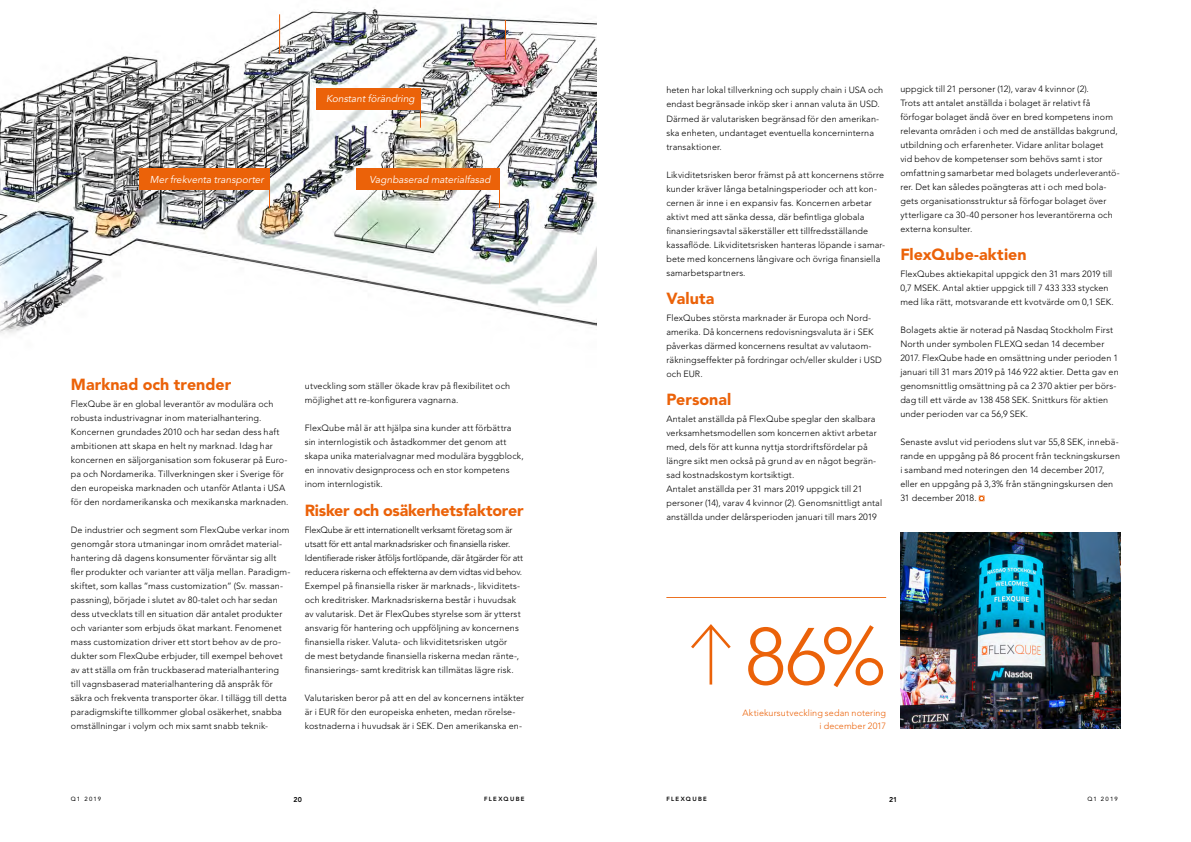
<style>
.page{position:relative;width:1191px;height:842px;background:#fff}
.page>*{position:absolute;margin:0;border:0;box-sizing:border-box;transform-origin:0 0}
.t1{font:300 80px "Avenir LT Std";color:#eb6209}
.t2{font:900 16px "Avenir LT Std";color:#eb6209}
.t3{font:italic 10px "Avenir LT Std";letter-spacing:.005em;color:#fff}
.t4{font:300 9px/14px "Avenir LT Std";letter-spacing:.01em;color:#000}
.t5{font:300 9px "Avenir LT Std";letter-spacing:.015em;color:#eb6209}
.t6{font:800 7px "Avenir LT Std";color:#000}
.t7{font:800 6px "Avenir LT Std";letter-spacing:.22em;color:#000}
.t8{font:6px "Avenir LT Std";letter-spacing:.19em;color:#000}
</style>
<div class="page">
<img style="left:0;top:7px;width:596px;height:327px">
<div style="left:316px;top:88px;width:105px;height:21px;background:#eb6209"></div>
<div style="left:140px;top:168px;width:130px;height:22px;background:#eb6209"></div>
<div style="left:356px;top:168px;width:144px;height:22px;background:#eb6209"></div>
<hr style="left:279px;top:14px;width:1px;height:40px;background:#eb6209">
<hr style="left:420px;top:88px;width:1px;height:40px;background:#eb6209">
<hr style="left:499px;top:168px;width:1px;height:40px;background:#eb6209">
<hr style="left:269px;top:168px;width:1px;height:40px;background:#eb6209">
<hr style="left:505px;top:20px;width:1px;height:40px;background:#eb6209">
<svg style="left:978px;top:496px;width:6px;height:5px"></svg>
<svg style="left:691px;top:624px;width:39px;height:60px"></svg>
<hr style="left:666px;top:597px;width:220px;height:1px;background:#eb6209">
<img style="left:900px;top:532px;width:220px;height:197px">
<p class="t3" style="left:326px;top:93px;width:90px">Konstant förändring</p>
<p class="t3" style="left:150px;top:174px;width:116px">Mer frekventa transporter</p>
<p class="t3" style="left:369px;top:173px;width:123px">Vagnbaserad materialfasad</p>
<h2 class="t2" style="left:71px;top:374px;width:162px">Marknad och trender</h2>
<p class="t4" style="left:71px;top:396px;width:219px">FlexQube är en global leverantör av modulära och robusta industrivagnar inom materialhantering.<br>Koncernen grundades 2010 och har sedan dess haft ambitionen att skapa en helt ny marknad. Idag har koncernen en säljorganisation som fokuserar på Euro&shy;pa och Nordamerika. Tillverkningen sker i Sverige för den europeiska marknaden och utanför Atlanta i USA för den nordamerikanska och mexikanska marknaden.</p>
<p class="t4" style="left:71px;top:522px;width:221px">De industrier och segment som FlexQube verkar inom genomgår stora utmaningar inom området material&shy;hantering då dagens konsumenter förväntar sig allt fler produkter och varianter att välja mellan. Paradigm&shy;skiftet, som kallas ”mass customization” (Sv. massan&shy;passning), började i slutet av 80-talet och har sedan dess utvecklats till en situation där antalet produkter och varianter som erbjuds ökat markant. Fenomenet mass customization driver ett stort behov av de pro&shy;dukter som FlexQube erbjuder, till exempel behovet av att ställa om från truckbaserad materialhantering till vagnsbaserad materialhantering då anspråk för säkra och frekventa transporter ökar. I tillägg till detta paradigmskifte tillkommer global osäkerhet, snabba omställningar i volym och mix samt snabb teknik-</p>
<p class="t4" style="left:305px;top:379px;width:207px">utveckling som ställer ökade krav på flexibilitet och möjlighet att re-konfigurera vagnarna.</p>
<p class="t4" style="left:305px;top:421px;width:220px">FlexQube mål är att hjälpa sina kunder att förbättra sin internlogistik och åstadkommer det genom att skapa unika materialvagnar med modulära byggblock, en innovativ designprocess och en stor kompetens inom internlogistik.</p>
<h2 class="t2" style="left:305px;top:500px;width:220px">Risker och osäkerhetsfaktorer</h2>
<p class="t4" style="left:305px;top:522px;width:220px">FlexQube är ett internationellt verksamt företag som är utsatt för ett antal marknadsrisker och finansiella risker.<br>Identifierade risker åtföljs fortlöpande, där åtgärder för att reducera riskerna och effekterna av dem vidtas vid behov.<br>Exempel på finansiella risker är marknads-, likviditets&shy;och kreditrisker. Marknadsriskerna består i huvudsak av valutarisk. Det är FlexQubes styrelse som är ytterst ansvarig för hantering och uppföljning av koncernens finansiella risker. Valuta- och likviditetsrisken utgör<br>de mest betydande finansiella riskerna medan ränte-, finansierings- samt kreditrisk kan tillmätas lägre risk.</p>
<p class="t4" style="left:305px;top:690px;width:221px">Valutarisken beror på att en del av koncernens intäkter är i EUR för den europeiska enheten, medan rörelse&shy;kostnaderna i huvudsak är i SEK. Den amerikanska en-</p>
<p class="t4" style="left:666px;top:83px;width:218px">heten har lokal tillverkning och supply chain i USA och endast begränsade inköp sker i annan valuta än USD.<br>Därmed är valutarisken begränsad för den amerikan&shy;ska enheten, undantaget eventuella koncerninterna transaktioner.</p>
<p class="t4" style="left:666px;top:167px;width:220px">Likviditetsrisken beror främst på att koncernens större kunder kräver långa betalningsperioder och att kon&shy;cernen är inne i en expansiv fas. Koncernen arbetar aktivt med att sänka dessa, där befintliga globala finansieringsavtal säkerställer ett tillfredsställande kassaflöde. Likviditetsrisken hanteras löpande i samar&shy;bete med koncernens långivare och övriga finansiella samarbetspartners.</p>
<h2 class="t2" style="left:666px;top:289px;width:50px">Valuta</h2>
<p class="t4" style="left:666px;top:311px;width:217px">FlexQubes största marknader är Europa och Nord&shy;amerika. Då koncernens redovisningsvaluta är i SEK påverkas därmed koncernens resultat av valutaom&shy;räkningseffekter på fordringar och/eller skulder i USD och EUR.</p>
<h2 class="t2" style="left:666px;top:390px;width:67px">Personal</h2>
<p class="t4" style="left:666px;top:412px;width:217px">Antalet anställda på FlexQube speglar den skalbara verksamhetsmodellen som koncernen aktivt arbetar med, dels för att kunna nyttja stordriftsfördelar på längre sikt men också på grund av en något begrän&shy;sad kostnadskostym kortsiktigt.<br>Antalet anställda per 31 mars 2019 uppgick till 21 personer (14), varav 4 kvinnor (2). Genomsnittligt antal anställda under delårsperioden januari till mars 2019</p>
<p class="t4" style="left:900px;top:82px;width:221px">uppgick till 21 personer (12), varav 4 kvinnor (2).<br>Trots att antalet anställda i bolaget är relativt få förfogar bolaget ändå över en bred kompetens inom relevanta områden i och med de anställdas bakgrund, utbildning och erfarenheter. Vidare anlitar bolaget<br>vid behov de kompetenser som behövs samt i stor omfattning samarbetar med bolagets underleverantö&shy;rer. Det kan således poängteras att i och med bola&shy;gets organisationsstruktur så förfogar bolaget över ytterligare ca 30-40 personer hos leverantörerna och externa konsulter.</p>
<h2 class="t2" style="left:900px;top:245px;width:128px">FlexQube-aktien</h2>
<p class="t4" style="left:900px;top:267px;width:215px">FlexQubes aktiekapital uppgick den 31 mars 2019 till<br>0,7 MSEK. Antal aktier uppgick till 7 433 333 stycken med lika rätt, motsvarande ett kvotvärde om 0,1 SEK.</p>
<p class="t4" style="left:900px;top:323px;width:220px">Bolagets aktie är noterad på Nasdaq Stockholm First North under symbolen FLEXQ sedan 14 december 2017. FlexQube hade en omsättning under perioden 1 januari till 31 mars 2019 på 146 922 aktier. Detta gav en genomsnittlig omsättning på ca 2 370 aktier per börs&shy;dag till ett värde av 138 458 SEK. Snittkurs för aktien under perioden var ca 56,9 SEK.</p>
<p class="t4" style="left:900px;top:435px;width:221px">Senaste avslut vid periodens slut var 55,8 SEK, innebä&shy;rande en uppgång på 86 procent från teckningskursen i samband med noteringen den 14 december 2017, eller en uppgång på 3,3% från stängningskursen den 31 december 2018.</p>
<h1 class="t1" style="left:745px;top:610px;width:143px">86%</h1>
<p class="t5" style="left:819px;top:720px;width:68px">i december 2017</p>
<p class="t5" style="left:742px;top:707px;width:145px">Aktiekursutveckling sedan notering</p>
<p class="t8" style="left:71px;top:796px;width:32px">Q1 2019</p>
<p class="t6" style="left:293px;top:795px;width:10px">20</p>
<p class="t7" style="left:484px;top:795px;width:42px">FLEXQUBE</p>
<p class="t7" style="left:666px;top:795px;width:42px">FLEXQUBE</p>
<p class="t6" style="left:889px;top:795px;width:10px">21</p>
<p class="t8" style="left:1087px;top:796px;width:32px">Q1 2019</p>
</div>
